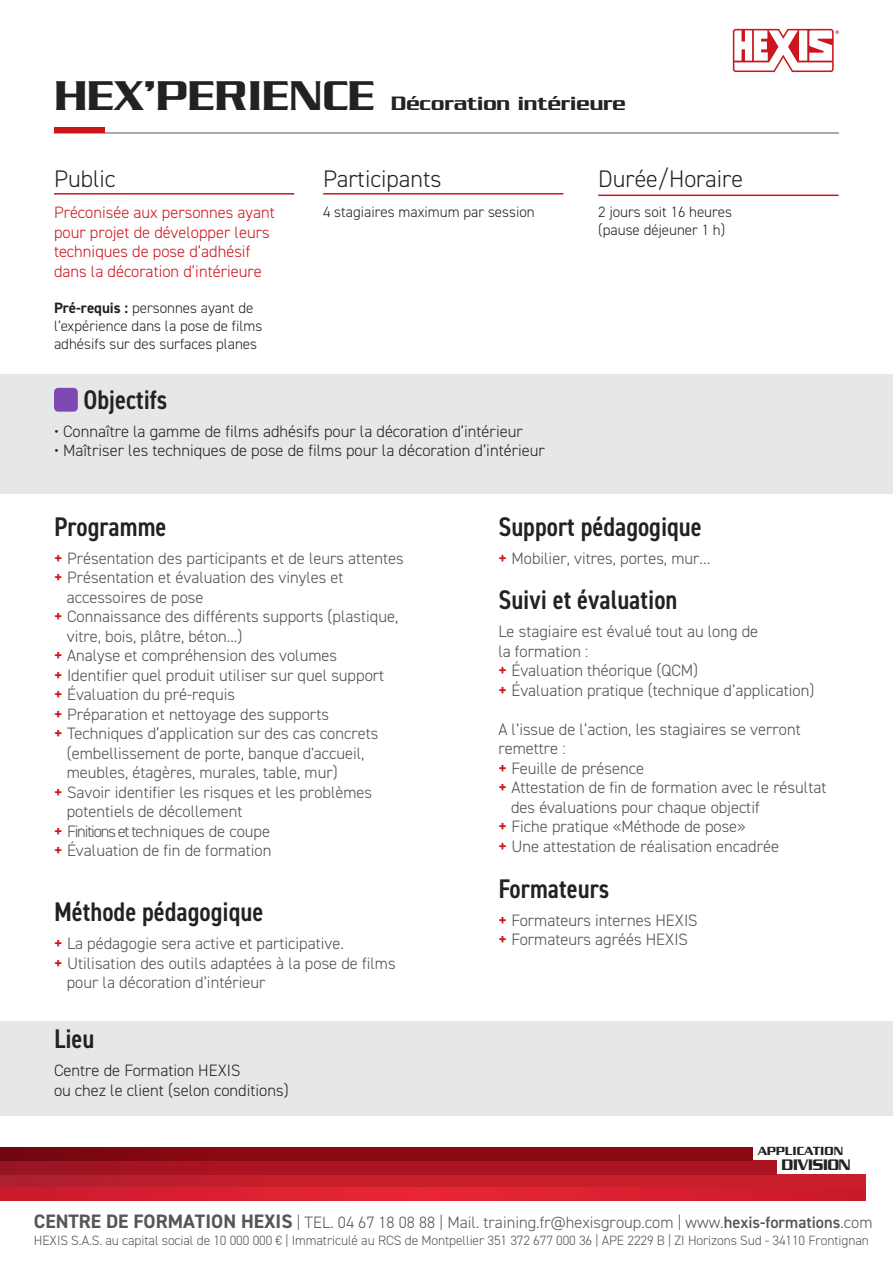
<style>
.page{position:relative;width:893px;height:1263px;background:#fff}
.page>*{position:absolute;margin:0;border:0;box-sizing:border-box;transform-origin:0 0}
.t1{font:600 27px "DIN2014 Narrow";color:#222}
.t2{font:300 24px "DIN2014";color:#222}
.t3{font:500 21px "Serpentine";color:#222}
.t4{font:300 16.5px/19.5px "DIN2014";color:#4e4e4e}
.t5{font:300 16.5px/19.5px "DIN2014";color:#222}
.t6{font:300 16.5px/19.5px "DIN2014";color:#cd151d}
.t7{font:300 16.5px "DIN2014";color:#565656}
.t8{font:500 16.5px "Serpentine";letter-spacing:-.045em;color:#222}
.t9{font:300 15px/18px "DIN2014";color:#222}
.t10{font:300 13.5px "DIN2014";letter-spacing:-.005em;color:#565656}
.t11{font:500 12.75px "Serpentine";color:#222}
.s1{font-size:45px}
.s2{font-weight:700}
.s3{font-weight:700;color:#cd151d}
.s4{font-weight:700;font-size:19.5px}
.s5{font-weight:600}
</style>
<div class="page">
<svg style="left:0;top:1174px;width:865px;height:13px;background:#c11e2a"></svg>
<svg style="left:0;top:1161px;width:777px;height:13px;background:#a71420"></svg>
<svg style="left:0;top:1147px;width:753px;height:14px;background:#870810"></svg>
<svg style="left:0;top:1187px;width:865px;height:14px;background:#d91f30"></svg>
<div style="left:0;top:1022px;width:893px;height:94px;background:#e6e7e9"></div>
<div style="left:0;top:374px;width:893px;height:119px;background:#e6e7e9"></div>
<hr style="left:54px;top:132px;width:784px;height:1px;background:#a8a9ad">
<div style="left:54px;top:128px;width:51px;height:5px;background:#cd151d"></div>
<svg style="left:732px;top:28px;width:107px;height:45px"></svg>
<hr style="left:54px;top:193px;width:240px;height:2px;background:#cd151d">
<hr style="left:323px;top:193px;width:240px;height:2px;background:#cd151d">
<hr style="left:598px;top:195px;width:240px;height:1px;background:#cd151d">
<div style="left:54px;top:388px;width:24px;height:24px;background:#7f49b2;border-radius:4px"></div>
<p class="t3" style="left:54px;top:92px;width:573px"><span class="s1">HEX’PERIENCE</span> Décoration intérieure</p>
<h2 class="t2" style="left:54px;top:164px;width:63px">Public</h2>
<h2 class="t2" style="left:323px;top:164px;width:120px">Participants</h2>
<h2 class="t2" style="left:598px;top:164px;width:146px">Durée/Horaire</h2>
<p class="t6" style="left:54px;top:203px;width:222px">Préconisée aux personnes ayant pour projet de développer leurs techniques de pose d’adhésif dans la décoration d’intérieure</p>
<p class="t9" style="left:54px;top:298px;width:210px"><span class="s2">Pré-requis :</span> personnes ayant de l’expérience dans la pose de films adhésifs sur des surfaces planes</p>
<p class="t9" style="left:323px;top:203px;width:213px">4 stagiaires maximum par session</p>
<p class="t9" style="left:598px;top:203px;width:135px">2 jours soit 16 heures (pause déjeuner 1 h)</p>
<h1 class="t1" style="left:84px;top:381px;width:85px">Objectifs</h1>
<p class="t5" style="left:54px;top:421px;width:470px">• Connaître la gamme de films adhésifs pour la décoration d’intérieur</p>
<p class="t5" style="left:54px;top:441px;width:492px">• Maîtriser les techniques de pose de films pour la décoration d’intérieur</p>
<h1 class="t1" style="left:54px;top:508px;width:114px">Programme</h1>
<p class="t4" style="left:54px;top:548px;width:351px"><span class="s3">+</span> Présentation des participants et de leurs attentes</p>
<p class="t4" style="left:54px;top:568px;width:291px"><span class="s3">+</span> Présentation et évaluation des vinyles et</p>
<p class="t4" style="left:67px;top:587px;width:138px">accessoires de pose</p>
<p class="t4" style="left:54px;top:607px;width:346px"><span class="s3">+</span> Connaissance des différents supports (plastique,</p>
<p class="t4" style="left:67px;top:626px;width:177px">vitre, bois, plâtre, béton...)</p>
<p class="t4" style="left:54px;top:646px;width:285px"><span class="s3">+</span> Analyse et compréhension des volumes</p>
<p class="t4" style="left:54px;top:665px;width:332px"><span class="s3">+</span> Identifier quel produit utiliser sur quel support</p>
<p class="t4" style="left:54px;top:685px;width:183px"><span class="s3">+</span> Évaluation du pré-requis</p>
<p class="t4" style="left:54px;top:704px;width:277px"><span class="s3">+</span> Préparation et nettoyage des supports</p>
<p class="t4" style="left:54px;top:724px;width:326px"><span class="s3">+</span> Techniques d’application sur des cas concrets</p>
<p class="t4" style="left:67px;top:743px;width:299px">(embellissement de porte, banque d'accueil,</p>
<p class="t4" style="left:67px;top:763px;width:272px">meubles, étagères, murales, table, mur)</p>
<p class="t4" style="left:54px;top:782px;width:320px"><span class="s3">+</span> Savoir identifier les risques et les problèmes</p>
<p class="t4" style="left:67px;top:802px;width:177px">potentiels de décollement</p>
<p class="t4" style="left:54px;top:821px;width:218px"><span class="s3">+</span> Finitions et techniques de coupe</p>
<p class="t4" style="left:54px;top:841px;width:219px"><span class="s3">+</span> Évaluation de fin de formation</p>
<h1 class="t1" style="left:54px;top:894px;width:211px">Méthode pédagogique</h1>
<p class="t4" style="left:54px;top:934px;width:291px"><span class="s3">+</span> La pédagogie sera active et participative.</p>
<p class="t4" style="left:54px;top:953px;width:343px"><span class="s3">+</span> Utilisation des outils adaptées à la pose de films</p>
<p class="t4" style="left:67px;top:973px;width:200px">pour la décoration d’intérieur</p>
<h1 class="t1" style="left:54px;top:1021px;width:42px">Lieu</h1>
<p class="t5" style="left:54px;top:1061px;width:236px">Centre de Formation HEXIS<br>ou chez le client (selon conditions)</p>
<h1 class="t1" style="left:498px;top:508px;width:205px">Support pédagogique</h1>
<p class="t4" style="left:498px;top:548px;width:214px"><span class="s3">+</span> Mobilier, vitres, portes, mur…</p>
<h1 class="t1" style="left:498px;top:582px;width:181px">Suivi et évaluation</h1>
<p class="t4" style="left:498px;top:622px;width:318px">Le stagiaire est évalué tout au long de<br>la formation :<br><span class="s3">+</span> Évaluation théorique (QCM)<br><span class="s3">+</span> Évaluation pratique (technique d’application)</p>
<p class="t4" style="left:498px;top:719px;width:304px">A l’issue de l’action, les stagiaires se verront</p>
<p class="t4" style="left:498px;top:739px;width:69px">remettre :</p>
<p class="t4" style="left:498px;top:758px;width:147px"><span class="s3">+</span> Feuille de présence</p>
<p class="t4" style="left:498px;top:778px;width:330px"><span class="s3">+</span> Attestation de fin de formation avec le résultat</p>
<p class="t4" style="left:511px;top:797px;width:250px">des évaluations pour chaque objectif</p>
<p class="t4" style="left:498px;top:817px;width:249px"><span class="s3">+</span> Fiche pratique «Méthode de pose»</p>
<p class="t4" style="left:498px;top:836px;width:282px"><span class="s3">+</span> Une attestation de réalisation encadrée</p>
<h1 class="t1" style="left:498px;top:870px;width:113px">Formateurs</h1>
<p class="t4" style="left:498px;top:910px;width:201px"><span class="s3">+</span> Formateurs internes HEXIS <span class="s3">+</span> Formateurs agréés HEXIS</p>
<p class="t11" style="left:758px;top:1144px;width:87px">APPLICATION</p>
<p class="t8" style="left:781px;top:1155px;width:71px">DIVISION</p>
<p class="t7" style="left:34px;top:1212px;width:840px"><span class="s4">CENTRE DE FORMATION HEXIS</span> | TEL. 04 67 18 08 88 | Mail. training.fr@hexisgroup.com | www.<span class="s5">hexis-formations</span>.com</p>
<p class="t10" style="left:34px;top:1232px;width:837px">HEXIS S.A.S. au capital social de 10 000 000 € | Immatriculé au RCS de Montpellier 351 372 677 000 36 | APE 2229 B | ZI Horizons Sud - 34110 Frontignan</p>
</div>
